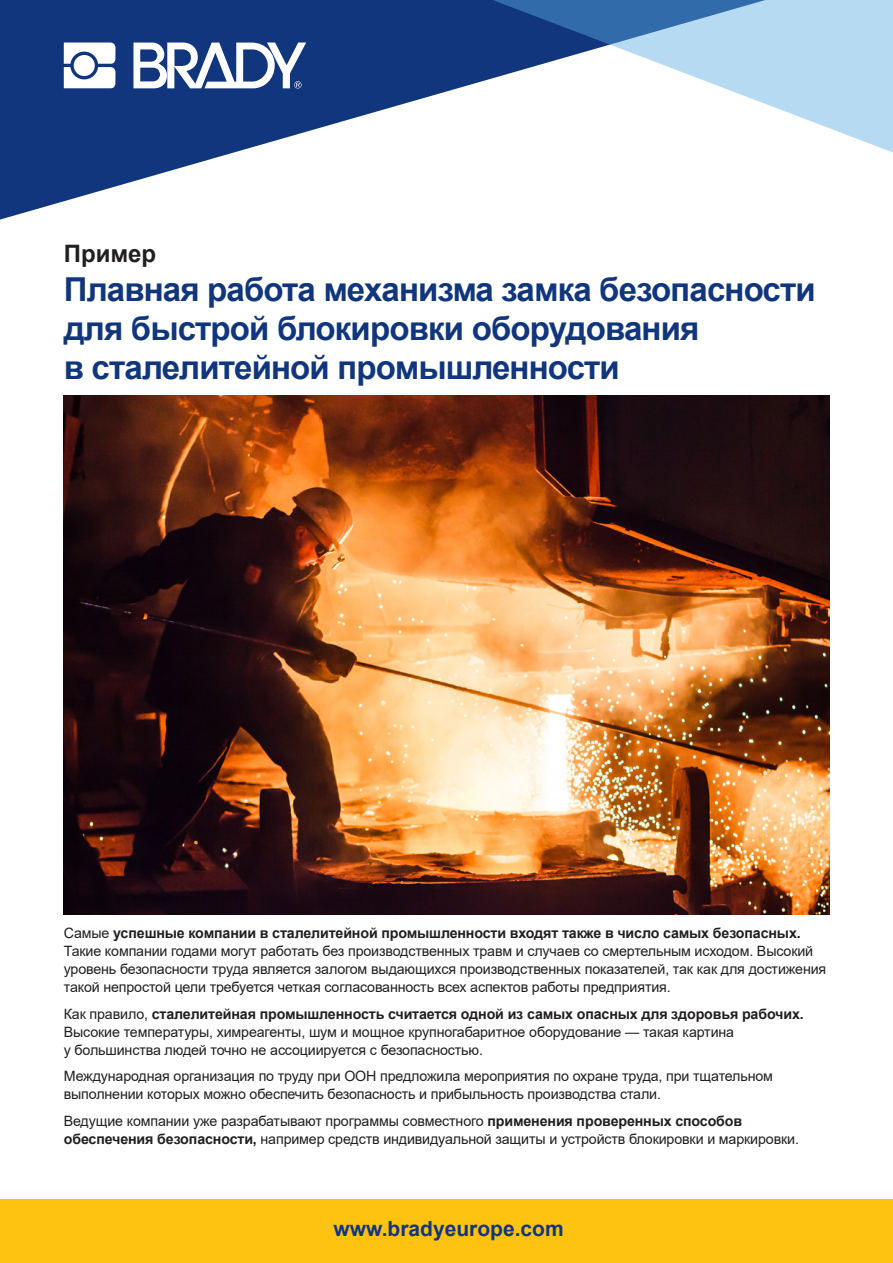
<style>
.page{position:relative;width:893px;height:1263px;background:#fff}
.page>*{position:absolute;margin:0;border:0;box-sizing:border-box;transform-origin:0 0}
.t1{font:700 33px/39px "Arial";letter-spacing:-.025em;color:#11367e}
.t2{font:700 24px "Arial";color:#231f20}
.t3{font:700 21px "Arial";color:#11367e}
.t4{font:14.25px/18px "Arial";letter-spacing:-.01em;color:#231f20}
.s1{font-weight:700}
</style>
<div class="page">
<svg style="left:0;top:0;width:459px;height:220px;fill:#11367e"></svg>
<div style="left:0;top:1199px;width:893px;height:64px;background:#fec210"></div>
<svg style="left:459px;top:0;width:434px;height:153px"></svg>
<svg style="left:64px;top:43px;width:51px;height:45px"></svg>
<div style="left:74px;top:55px;width:21px;height:21px;background:#fff;border-radius:50%"></div>
<svg style="left:133px;top:43px;width:173px;height:45px"></svg>
<img style="left:64px;top:395px;width:765px;height:519px">
<p class="t2" style="left:64px;top:237px;width:94px">Пример</p>
<p class="t1" style="left:64px;top:270px;width:753px">Плавная работа механизма замка безопасности для быстрой блокировки оборудования<br>в сталелитейной промышленности</p>
<p class="t4" style="left:64px;top:924px;width:764px">Самые <span class="s1">успешные компании в сталелитейной промышленности входят также в число самых безопасных.<br></span>Такие компании годами могут работать без производственных травм и случаев со смертельным исходом. Высокий уровень безопасности труда является залогом выдающихся производственных показателей, так как для достижения такой непростой цели требуется четкая согласованность всех аспектов работы предприятия.</p>
<p class="t4" style="left:64px;top:1005px;width:741px">Как правило, <span class="s1">сталелитейная промышленность считается одной из самых опасных для здоровья рабочих.<br></span>Высокие температуры, химреагенты, шум и мощное крупногабаритное оборудование — такая картина<br>у большинства людей точно не ассоциируется с безопасностью.</p>
<p class="t4" style="left:64px;top:1067px;width:711px">Международная организация по труду при ООН предложила мероприятия по охране труда, при тщательном выполнении которых можно обеспечить безопасность и прибыльность производства стали.</p>
<p class="t4" style="left:64px;top:1112px;width:737px">Ведущие компании уже разрабатывают программы совместного <span class="s1">применения проверенных способов обеспечения безопасности,</span> например средств индивидуальной защиты и устройств блокировки и маркировки.</p>
<p class="t3" style="left:333px;top:1213px;width:232px">www.bradyeurope.com</p>
</div>
